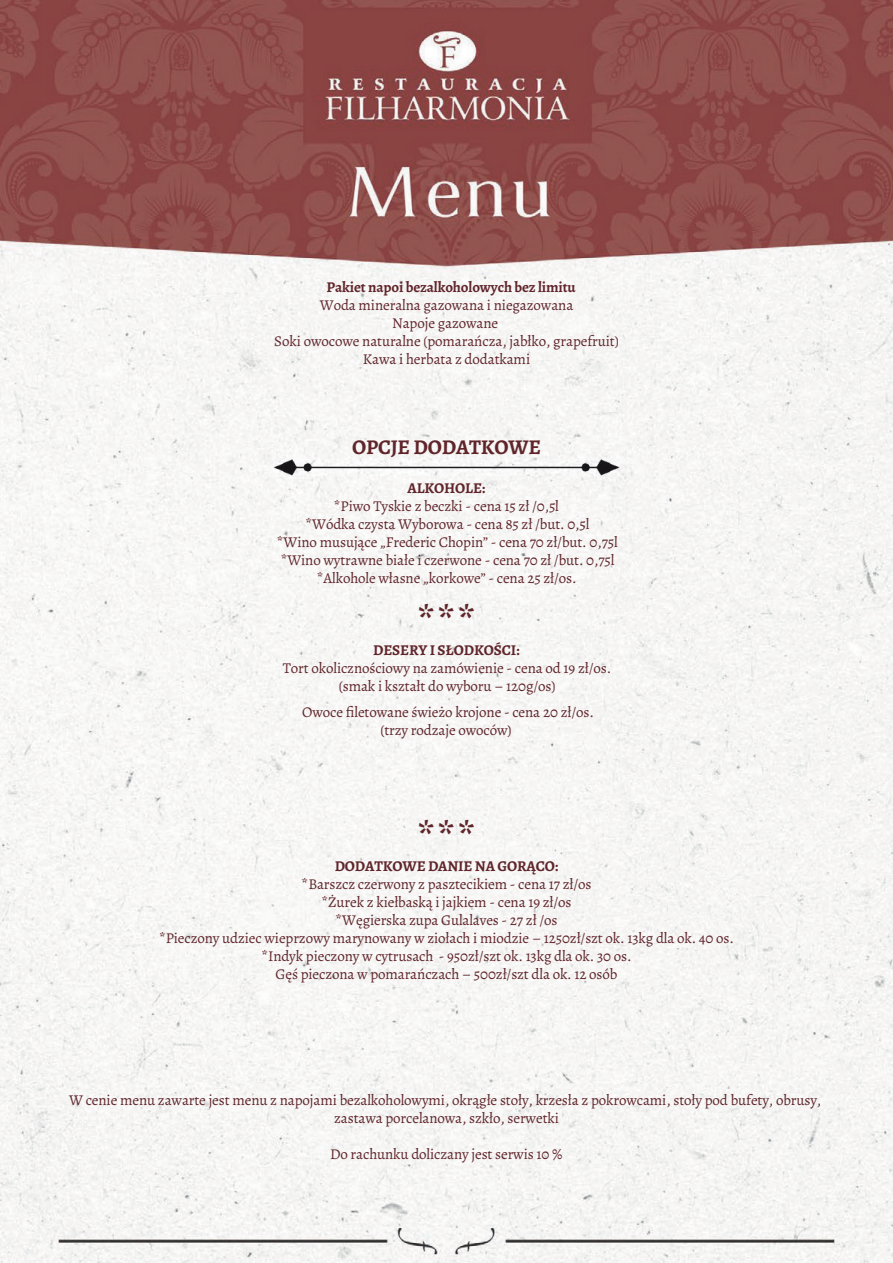
<style>
.page{position:relative;width:893px;height:1263px;background:#fff}
.page>*{position:absolute;margin:0;border:0;box-sizing:border-box;transform-origin:0 0}
.t1{font:45px "Alegreya";color:#60252a}
.t2{font:700 21px "Alegreya";letter-spacing:-.01em;color:#60252a}
.t3{font:15px/18px "Alegreya";letter-spacing:-.01em;color:#60252a;text-align:center}
.t4{font:700 15px "Alegreya";letter-spacing:-.01em;color:#60252a}
</style>
<div class="page">
<img style="left:0;top:0;width:893px;height:1263px">
<img style="left:273px;top:459px;width:346px;height:16px">
<p class="t4" style="left:327px;top:276px;width:251px">Pakiet napoi bezalkoholowych bez limitu</p>
<p class="t3" style="left:274px;top:296px;width:346px">Woda mineralna gazowana i niegazowana<br>Napoje gazowane<br>Soki owocowe naturalne (pomarańcza, jabłko, grapefruit)<br>Kawa i herbata z dodatkami</p>
<h2 class="t2" style="left:352px;top:432px;width:190px">OPCJE DODATKOWE</h2>
<p class="t4" style="left:407px;top:478px;width:79px">ALKOHOLE:</p>
<p class="t3" style="left:277px;top:497px;width:342px">*Piwo Tyskie z beczki - cena 15 zł /0,5l<br>*Wódka czysta Wyborowa - cena 85 zł /but. 0,5l<br>*Wino musujące „Frederic Chopin” - cena 70 zł/but. 0,75l *Wino wytrawne białe i czerwone - cena 70 zł /but. 0,75l *Alkohole własne „korkowe” - cena 25 zł/os.</p>
<h1 class="t1" style="left:416px;top:594px;width:62px">***</h1>
<p class="t4" style="left:373px;top:640px;width:148px">DESERY I SŁODKOŚCI:</p>
<p class="t3" style="left:283px;top:659px;width:330px">Tort okolicznościowy na zamówienie - cena od 19 zł/os. (smak i kształt do wyboru – 120g/os)</p>
<p class="t3" style="left:302px;top:703px;width:293px">Owoce filetowane świeżo krojone - cena 20 zł/os. (trzy rodzaje owoców)</p>
<h1 class="t1" style="left:416px;top:810px;width:62px">***</h1>
<p class="t4" style="left:335px;top:856px;width:225px">DODATKOWE DANIE NA GORĄCO:</p>
<p class="t3" style="left:159px;top:875px;width:576px">*Barszcz czerwony z pasztecikiem - cena 17 zł/os<br>*Żurek z kiełbaską i jajkiem - cena 19 zł/os<br>*Węgierska zupa Gulalaves - 27 zł /os<br>*Pieczony udziec wieprzowy marynowany w ziołach i miodzie – 1250zł/szt ok. 13kg dla ok. 40 os. *Indyk pieczony w cytrusach - 950zł/szt ok. 13kg dla ok. 30 os.<br>Gęś pieczona w pomarańczach – 500zł/szt dla ok. 12 osób</p>
<p class="t3" style="left:69px;top:1091px;width:754px">W cenie menu zawarte jest menu z napojami bezalkoholowymi, okrągłe stoły, krzesła z pokrowcami, stoły pod bufety, obrusy, zastawa porcelanowa, szkło, serwetki</p>
<p class="t3" style="left:330px;top:1145px;width:234px">Do rachunku doliczany jest serwis 10 %</p>
</div>
